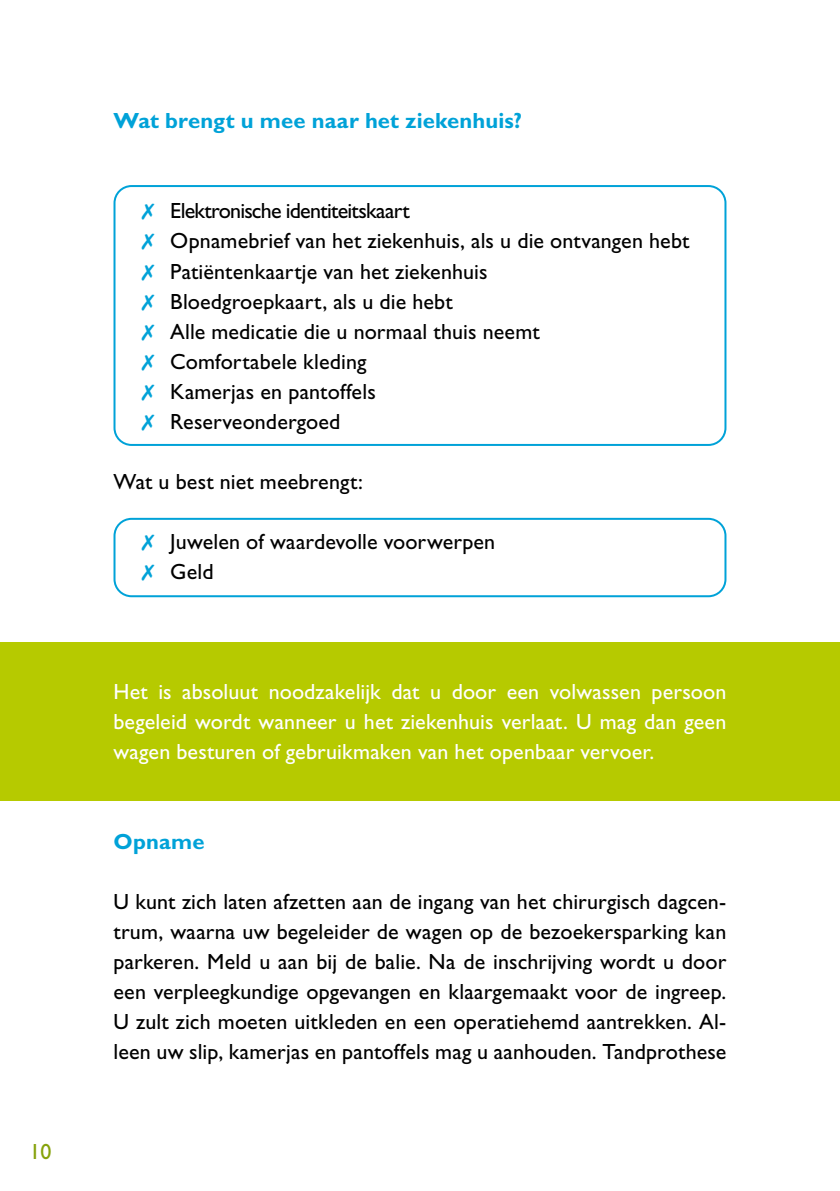
<style>
.page{position:relative;width:840px;height:1191px;background:#fff}
.page>*{position:absolute;margin:0;border:0;box-sizing:border-box;transform-origin:0 0}
.t1{font:22px/30px "Gill Sans Std";letter-spacing:.005em;color:#000}
.t2{font:22px/30px "Gill Sans Std";letter-spacing:.005em;color:#fff;text-align:justify}
.t3{font:700 22px "Gill Sans Std";letter-spacing:.005em;color:#00a2d8}
.t4{font:22px "Gill Sans Std";color:#86a20b}
.s1{color:#00a2d8}
</style>
<div class="page">
<div style="left:0;top:642px;width:839px;height:159px;background:#b6ca00"></div>
<div style="left:113px;top:185px;width:613px;height:261px;border:2px solid #00a2d8;border-radius:17px"></div>
<div style="left:113px;top:518px;width:613px;height:79px;border:2px solid #00a2d8;border-radius:17px"></div>
<p class="t4" style="left:29px;top:1138px;width:23px">10</p>
<p class="t3" style="left:113px;top:108px;width:410px">Wat brengt u mee naar het ziekenhuis?</p>
<p class="t1" style="left:142px;top:196px;width:549px"><span class="s1">✗</span> Elektronische identiteitskaart<br><span class="s1">✗</span> Opnamebrief van het ziekenhuis, als u die ontvangen hebt <span class="s1">✗</span> Patiëntenkaartje van het ziekenhuis<br><span class="s1">✗</span> Bloedgroepkaart, als u die hebt<br><span class="s1">✗</span> Alle medicatie die u normaal thuis neemt<br><span class="s1">✗</span> Comfortabele kleding<br><span class="s1">✗</span> Kamerjas en pantoffels<br><span class="s1">✗</span> Reserveondergoed</p>
<p class="t1" style="left:113px;top:466px;width:251px">Wat u best niet meebrengt:</p>
<p class="t1" style="left:142px;top:526px;width:354px"><span class="s1">✗</span> Juwelen of waardevolle voorwerpen <span class="s1">✗</span> Geld</p>
<p class="t2" style="left:113px;top:676px;width:614px">Het is absoluut noodzakelijk dat u door een volwassen persoon begeleid wordt wanneer u het ziekenhuis verlaat. U mag dan geen wagen besturen of gebruikmaken van het openbaar vervoer.</p>
<p class="t3" style="left:113px;top:828px;width:92px">Opname</p>
<p class="t1" style="left:113px;top:886px;width:614px;text-align:justify">U kunt zich laten afzetten aan de ingang van het chirurgisch dagcen&shy;trum, waarna uw begeleider de wagen op de bezoekersparking kan parkeren. Meld u aan bij de balie. Na de inschrijving wordt u door een verpleegkundige opgevangen en klaargemaakt voor de ingreep.<br>U zult zich moeten uitkleden en een operatiehemd aantrekken. Al&shy;leen uw slip, kamerjas en pantoffels mag u aanhouden. Tandprothese</p>
</div>
